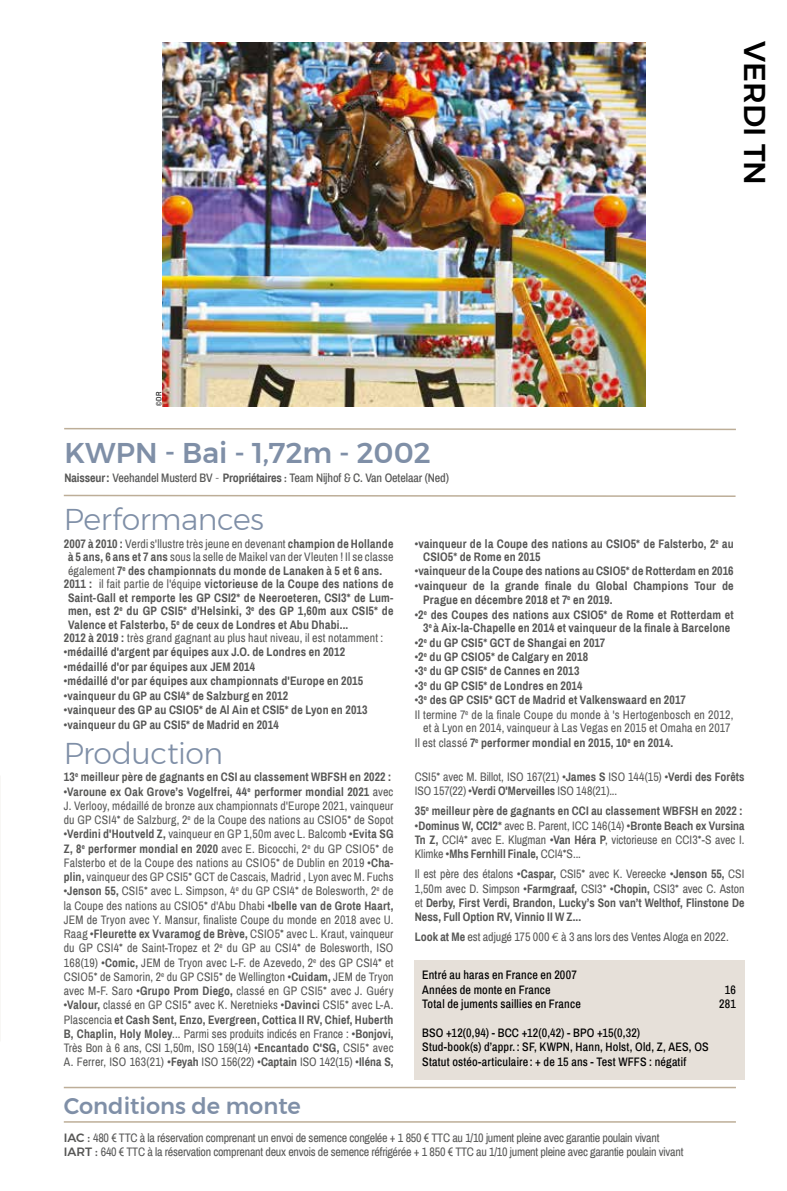
<style>
.page{position:relative;width:787px;height:1191px;background:#fff}
.page>*{position:absolute;margin:0;border:0;box-sizing:border-box;transform-origin:0 0}
.t1{font:300 30px "Montserrat";letter-spacing:-.015em;color:#7f8fa7}
.t2{font:500 30px "Montserrat";color:#000}
.t3{font:500 28.5px "Montserrat";color:#7f8fa7}
.t4{font:500 22.5px "Montserrat";color:#7f8fa7}
.t5{font:12px/14.2px "Archivo Narrow";letter-spacing:.005em;color:#575756;text-align:justify}
.t6{font:700 12px/14.2px "Archivo Narrow";letter-spacing:.015em;color:#575756}
.t7{font:12px/14.4px "Archivo Narrow";letter-spacing:-.02em;color:#575756}
.t8{font:500 12px/14.4px "Archivo Narrow";letter-spacing:.015em;color:#000}
.t9{font:500 12px "Archivo Narrow";letter-spacing:-.01em;color:#575756}
.t10{font:7.5px "Archivo Narrow";color:#000}
.s1{font-weight:700}
.s2{font-family:"Montserrat";font-weight:300}
.s3{font-family:"Montserrat"}
.s4{font-weight:400}
.s5{font-family:"Euro Mono"}
.s6{font-family:"Montserrat";font-weight:500}
</style>
<div class="page">
<hr style="left:64px;top:1121px;width:672px;height:1px;background:#bdae98">
<hr style="left:64px;top:1086px;width:672px;height:2px;background:#bdae98">
<svg style="left:64px;top:428px;width:672px;height:3px"></svg>
<svg style="left:63px;top:494px;width:673px;height:3px"></svg>
<div style="left:414px;top:960px;width:330px;height:119px;background:#e6e0d9"></div>
<img style="left:162px;top:43px;width:484px;height:363px">
<h1 class="t2" style="left:778px;top:41px;width:145px;rotate:90deg">VERDI TN</h1>
<p class="t10" style="left:154px;top:406px;width:16px;rotate:-90deg">©DR</p>
<h2 class="t3" style="left:65px;top:430px;width:367px">KWPN - Bai - 1,72m - 2002</h2>
<p class="t9" style="left:65px;top:471px;width:386px"><span class="s1">Naisseur:</span> Veehandel Musterd BV <span class="s2">-</span> <span class="s1">Propriétaires</span> <span class="s3">:</span> Team Nijhof &amp; C. Van Oetelaar (Ned)</p>
<h1 class="t1" style="left:64px;top:496px;width:202px">Performances</h1>
<p class="t5" style="left:64px;top:536px;width:331px"><span class="s1">2007 à 2010 :</span> Verdi s'llustre très jeune en devenant <span class="s1">champion de Hollande</span></p>
<p class="t5" style="left:68px;top:550px;width:327px"><span class="s1">à 5 ans, 6 ans et 7 ans</span> sous la selle de Maikel van der Vleuten ! Il se classe</p>
<p class="t6" style="left:68px;top:563px;width:315px"><span class="s4">également</span> 7<sup>e</sup> des championnats du monde de Lanaken à 5 et 6 ans.</p>
<p class="t6" style="left:64px;top:577px;width:331px">2011 : <span class="s4">il fait partie de l'équipe</span> victorieuse de la Coupe des nations de</p>
<p class="t6" style="left:68px;top:590px;width:327px">Saint-Gall et remporte les GP CSI2* de Neeroeteren, CSI3* de Lum-</p>
<p class="t6" style="left:68px;top:604px;width:327px">men, est 2<sup>e</sup> du GP CSI5* d’Helsinki, 3<sup>e</sup> des GP 1,60m aux CSI5* de</p>
<p class="t6" style="left:68px;top:617px;width:282px">Valence et Falsterbo, 5<sup>e</sup> de ceux de Londres et Abu Dhabi...</p>
<p class="t5" style="left:64px;top:631px;width:321px"><span class="s1">2012 à 2019 :</span> très grand gagnant au plus haut niveau, il est notamment :</p>
<p class="t6" style="left:64px;top:645px;width:283px">•médaillé d'argent par équipes aux J.O. de Londres en 2012</p>
<p class="t6" style="left:64px;top:659px;width:193px">•médaillé d'or par équipes aux JEM 2014</p>
<p class="t6" style="left:64px;top:674px;width:301px">•médaillé d'or par équipes aux championnats d'Europe en 2015</p>
<p class="t6" style="left:64px;top:688px;width:226px">•vainqueur du GP au CSI4* de Salzburg en 2012</p>
<p class="t6" style="left:64px;top:703px;width:305px">•vainqueur des GP au CSIO5* de Al Ain et CSI5* de Lyon en 2013</p>
<p class="t6" style="left:64px;top:717px;width:216px">•vainqueur du GP au CSI5* de Madrid en 2014</p>
<h1 class="t1" style="left:64px;top:731px;width:161px">Production</h1>
<p class="t6" style="left:423px;top:536px;width:312px;line-height:13.5px;text-indent:-9px">•vainqueur de la Coupe des nations au CSIO5* de Falsterbo, 2<sup>e</sup> au<br>CSIO5* de Rome en 2015</p>
<p class="t6" style="left:415px;top:564px;width:320px">•vainqueur de la Coupe des nations au CSIO5* de Rotterdam en 2016</p>
<p class="t6" style="left:423px;top:578px;width:312px;text-indent:-9px">•vainqueur de la grande finale du Global Champions Tour de<br>Prague en décembre 2018 et 7<sup>e</sup> en 2019.</p>
<p class="t6" style="left:415px;top:608px;width:320px;line-height:13.5px;text-align:center">•2<sup>e</sup> des Coupes des nations aux CSIO5* de Rome et Rotterdam et<br>3<sup>e</sup> à Aix-la-Chapelle en 2014 et vainqueur de la finale à Barcelone</p>
<p class="t6" style="left:415px;top:635px;width:192px">•2<sup>e</sup> du GP CSI5* GCT de Shangai en 2017</p>
<p class="t6" style="left:415px;top:649px;width:175px">•2<sup>e</sup> du GP CSIO5* de Calgary en 2018</p>
<p class="t6" style="left:415px;top:664px;width:166px">•3<sup>e</sup> du GP CSI5* de Cannes en 2013</p>
<p class="t6" style="left:415px;top:678px;width:169px">•3<sup>e</sup> du GP CSI5* de Londres en 2014</p>
<p class="t6" style="left:415px;top:693px;width:272px">•3<sup>e</sup> des GP CSI5* GCT de Madrid et Valkenswaard en 2017</p>
<p class="t5" style="left:415px;top:707px;width:320px">Il termine 7<sup>e</sup> de la finale Coupe du monde à 's Hertogenbosch en 2012,</p>
<p class="t5" style="left:423px;top:721px;width:309px">et à Lyon en 2014, vainqueur à Las Vegas en 2015 et Omaha en 2017</p>
<p class="t6" style="left:415px;top:735px;width:260px"><span class="s4">Il est classé</span> 7<sup>e</sup> performer mondial en 2015, 10<sup>e</sup> en 2014.</p>
<p class="t6" style="left:64px;top:770px;width:329px">13<sup>e</sup> meilleur père de gagnants en CSI au classement WBFSH en 2022 :</p>
<p class="t5" style="left:64px;top:784px;width:331px"><span class="s1">•Varoune ex Oak Grove’s Vogelfrei, 44</span><sup>e</sup> <span class="s1">performer mondial 2021</span> avec J. Verlooy, médaillé de bronze aux championnats d'Europe 2021, vainqueur du GP CSI4* de Salzburg, 2<sup>e</sup> de la Coupe des nations au CSIO5* de Sopot</p>
<p class="t5" style="left:64px;top:827px;width:331px"><span class="s1">•Verdini d'Houtveld Z,</span> vainqueur en GP 1,50m avec L. Balcomb <span class="s1">•Evita SG Z, 8</span><sup>e</sup> <span class="s1">performer mondial en 2020</span> avec E. Bicocchi, 2<sup>e</sup> du GP CSIO5* de Falsterbo et de la Coupe des nations au CSIO5* de Dublin en 2019 <span class="s1">•Cha&shy;plin,</span> vainqueur des GP CSI5* GCT de Cascais, Madrid , Lyon avec M. Fuchs</p>
<p class="t5" style="left:64px;top:884px;width:331px"><span class="s1">•Jenson 55,</span> CSI5* avec L. Simpson, 4<sup>e</sup> du GP CSI4* de Bolesworth, 2<sup>e</sup> de la Coupe des nations au CSIO5* d'Abu Dhabi <span class="s1">•Ibelle van de Grote Haart, </span>JEM de Tryon avec Y. Mansur, finaliste Coupe du monde en 2018 avec U.<br>Raag <span class="s1">•Fleurette ex Vvaramog de Brève,</span> CSIO5* avec L. Kraut, vainqueur du GP CSI4* de Saint-Tropez et 2<sup>e</sup> du GP au CSI4* de Bolesworth, ISO 168(19) <span class="s1">•Comic,</span> JEM de Tryon avec L-F. de Azevedo, 2<sup>e</sup> des GP CSI4* et CSIO5* de Samorin, 2<sup>e</sup> du GP CSI5* de Wellington <span class="s1">•Cuidam,</span> JEM de Tryon avec M-F. Saro <span class="s1">•Grupo Prom Diego,</span> classé en GP CSI5* avec J. Guéry</p>
<p class="t5" style="left:64px;top:998px;width:331px"><span class="s1">•Valour,</span> classé en GP CSI5* avec K. Neretnieks <span class="s1">•Davinci</span> CSI5* avec L-A.<br>Plascencia <span class="s1">et Cash Sent, Enzo, Evergreen, Cottica II RV, Chief, Huberth B, Chaplin, Holy Moley</span>... Parmi ses produits indicés en France : <span class="s1">•Bonjovi, </span>Très Bon à 6 ans, CSI 1,50m, ISO 159(14) <span class="s1">•Encantado C'SG,</span> CSI5* avec A. Ferrer, ISO 163(21) <span class="s1">•Feyah</span> ISO 156(22) <span class="s1">•Captain</span> ISO 142(15) <span class="s1">•Iléna S,</span></p>
<p class="t5" style="left:415px;top:769px;width:331px">CSI5* avec M. Billot, ISO 167(21) <span class="s1">•James S</span> ISO 144(15) <span class="s1">•Verdi des Forêts<br></span>ISO 157(22) <span class="s1">•Verdi O'Merveilles</span> ISO 148(21)...</p>
<p class="t6" style="left:415px;top:804px;width:329px">35<sup>e</sup> meilleur père de gagnants en CCI au classement WBFSH en 2022 :</p>
<p class="t5" style="left:415px;top:818px;width:331px"><span class="s1">•Dominus W, CCI2*</span> avec B. Parent, ICC 146(14) <span class="s1">•Bronte Beach ex Vursina Tn Z,</span> CCI4* avec E. Klugman <span class="s1">•Van Héra P</span>, victorieuse en CCI3*-S avec I.<br>Klimke <span class="s1">•Mhs Fernhill Finale,</span> CCI4*S...</p>
<p class="t6" style="left:415px;top:867px;width:331px;text-align:justify"><span class="s4">Il est père des étalons</span> •Caspar, <span class="s4">CSI5* avec K. Vereecke</span> •Jenson 55, <span class="s4">CSI 1,50m avec D. Simpson</span> •Farmgraaf, <span class="s4">CSI3*</span> •Chopin, <span class="s4">CSI3* avec C. Aston et</span> Derby, First Verdi, Brandon, Lucky’s Son van’t Welthof, Flinstone De Ness, Full Option RV, Vinnio II W Z...</p>
<p class="t5" style="left:415px;top:930px;width:316px"><span class="s1">Look at Me</span> est adjugé 175 000 <span class="s5">e</span> à 3 ans lors des Ventes Aloga en 2022.</p>
<p class="t8" style="left:422px;top:968px;width:156px">Entré au haras en France en 2007<br>Années de monte en France</p>
<p class="t8" style="left:724px;top:982px;width:13px">16</p>
<p class="t8" style="left:422px;top:996px;width:160px">Total de juments saillies en France</p>
<p class="t8" style="left:719px;top:996px;width:18px">281</p>
<p class="t8" style="left:422px;top:1025px;width:288px">BSO +12(0,94) - BCC +12(0,42) - BPO +15(0,32)<br>Stud-book(s) d’appr.: SF, KWPN, Hann, Holst, Old, Z, AES, OS<br>Statut ostéo-articulaire: + de 15 ans - Test WFFS : négatif</p>
<h3 class="t4" style="left:64px;top:1088px;width:239px">Conditions de monte</h3>
<p class="t7" style="left:64px;top:1130px;width:621px"><span class="s6">IAC :</span> 480 € TTC à la réservation comprenant un envoi de semence congelée + 1 850 € TTC au 1/10 jument pleine avec garantie poulain vivant<br><span class="s6">IART :</span> 640 € TTC à la réservation comprenant deux envois de semence réfrigérée + 1 850 € TTC au 1/10 jument pleine avec garantie poulain vivant</p>
</div>
